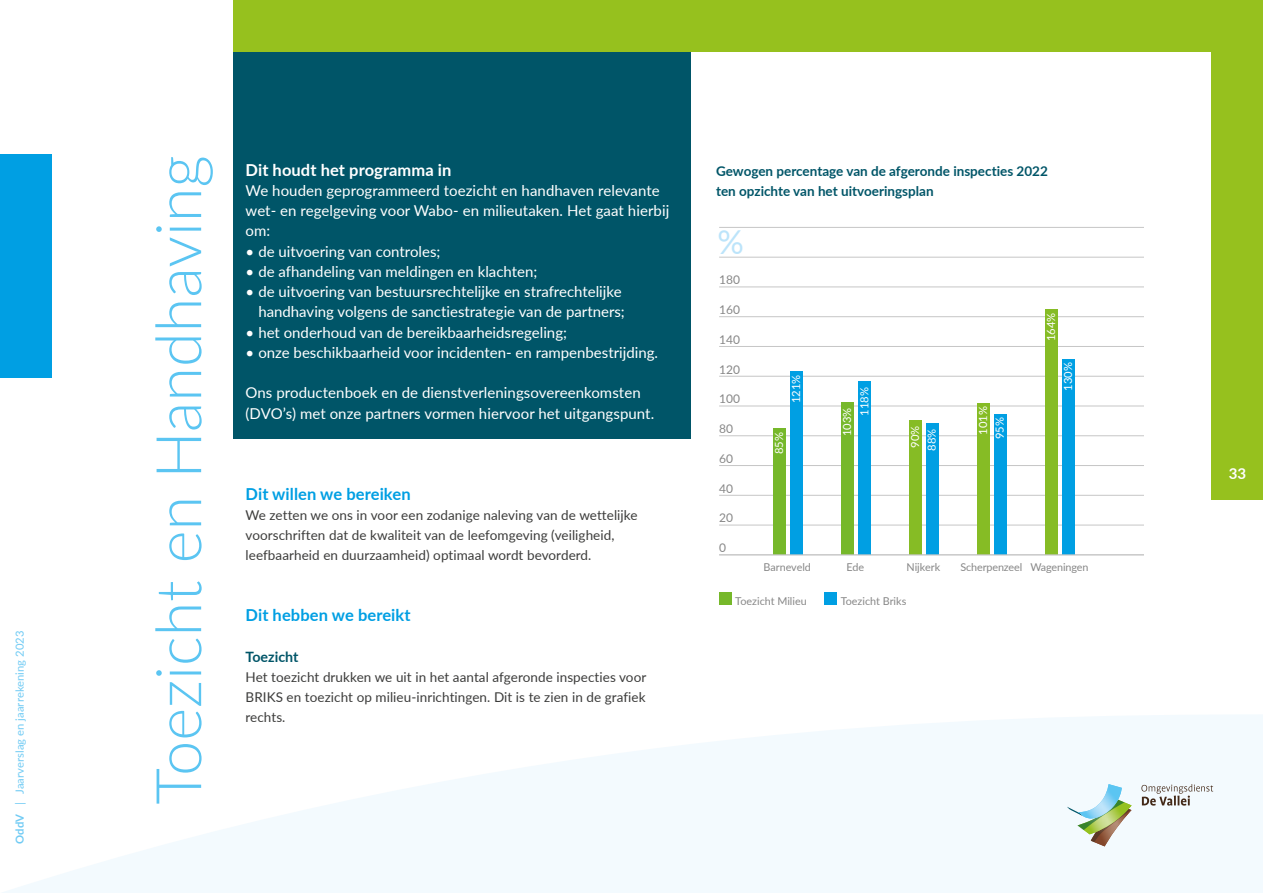
<style>
.page{position:relative;width:1263px;height:893px;background:#fff}
.page>*{position:absolute;margin:0;border:0;box-sizing:border-box;transform-origin:0 0}
.t1{font:300 63px "Lato";color:#5bc5f2}
.t2{font:33px "Lato";color:#bce4fa}
.t3{font:700 16.5px "Lato";letter-spacing:.005em;color:#009fe3}
.t4{font:700 16.5px "Lato";letter-spacing:.005em;color:#fff}
.t5{font:15px/20.2px "Lato";color:#fff}
.t6{font:700 15px "Lato";color:#fff}
.t7{font:700 14.25px "Lato";color:#005568}
.t8{font:13.5px/20.2px "Lato";letter-spacing:.005em;color:#3c3c3b}
.t9{font:700 13.5px/20.2px "Lato";color:#005568}
.t10{font:12px "Lato";color:#878787}
.t11{font:11.25px/16.6px "Lato";color:#fff}
.t12{font:11.25px "Lato";letter-spacing:.005em;color:#71cbf4}
.t13{font:10.8px "Lato";letter-spacing:-.005em;color:#878787}
.s1{font-weight:700}
</style>
<div class="page">
<div style="left:234px;top:30px;width:457px;height:409px;background:#005568"></div>
<div style="left:1212px;top:0;width:51px;height:500px;background:#96c11e"></div>
<div style="left:234px;top:0;width:1008px;height:51px;background:#96c11e"></div>
<svg style="left:3px;top:715px;width:1260px;height:178px;fill:#f3fafe"></svg>
<div style="left:0;top:154px;width:51px;height:224px;background:#009fe3"></div>
<hr style="left:719px;top:227px;width:425px;height:1px;background:#c6c6c6">
<hr style="left:719px;top:257px;width:425px;height:1px;background:#c6c6c6">
<hr style="left:719px;top:287px;width:425px;height:1px;background:#c6c6c6">
<hr style="left:719px;top:316px;width:425px;height:1px;background:#c6c6c6">
<hr style="left:719px;top:346px;width:425px;height:1px;background:#c6c6c6">
<hr style="left:719px;top:376px;width:425px;height:1px;background:#c6c6c6">
<hr style="left:719px;top:406px;width:425px;height:1px;background:#c6c6c6">
<hr style="left:719px;top:435px;width:425px;height:1px;background:#c6c6c6">
<hr style="left:719px;top:465px;width:425px;height:1px;background:#c6c6c6">
<hr style="left:719px;top:495px;width:425px;height:1px;background:#c6c6c6">
<hr style="left:719px;top:525px;width:425px;height:1px;background:#c6c6c6">
<div style="left:1045px;top:309px;width:12px;height:245px;background:#86bc25"></div>
<div style="left:773px;top:428px;width:12px;height:127px;background:#76b82a"></div>
<div style="left:790px;top:371px;width:12px;height:184px;background:#009fe3"></div>
<div style="left:841px;top:402px;width:12px;height:153px;background:#76b82a"></div>
<div style="left:858px;top:382px;width:12px;height:173px;background:#009fe3"></div>
<div style="left:909px;top:420px;width:12px;height:135px;background:#86bc25"></div>
<div style="left:926px;top:423px;width:12px;height:132px;background:#009fe3"></div>
<div style="left:977px;top:403px;width:12px;height:152px;background:#86bc25"></div>
<div style="left:994px;top:415px;width:12px;height:140px;background:#009fe3"></div>
<div style="left:1062px;top:360px;width:12px;height:195px;background:#009fe3"></div>
<div style="left:719px;top:592px;width:13px;height:13px;background:#76b82a"></div>
<div style="left:824px;top:592px;width:13px;height:13px;background:#009fe3"></div>
<hr style="left:719px;top:555px;width:425px;height:1px;background:#c6c6c6">
<svg style="left:1141px;top:784px;width:72px;height:22px"></svg>
<svg style="left:1067px;top:784px;width:64px;height:62px"></svg>
<img style="left:1078px;top:784px;width:44px;height:34px">
<p class="t12" style="left:12px;top:844px;width:215px;rotate:-90deg"><span class="s1">OddV</span> | Jaarverslag en jaarrekening 2023</p>
<h1 class="t1" style="left:135px;top:804px;width:651px;rotate:-90deg">Toezicht en Handhaving</h1>
<p class="t9" style="left:716px;top:160px;width:333px">Gewogen percentage van de afgeronde inspecties 2022 ten opzichte van het uitvoeringsplan</p>
<p class="t4" style="left:246px;top:157px;width:207px">Dit houdt het programma in</p>
<p class="t5" style="left:246px;top:180px;width:425px">We houden geprogrammeerd toezicht en handhaven relevante wet- en regelgeving voor Wabo- en milieutaken. Het gaat hierbij om:</p>
<p class="t5" style="left:246px;top:240px;width:196px">• de uitvoering van controles;</p>
<p class="t5" style="left:246px;top:261px;width:293px">• de afhandeling van meldingen en klachten;</p>
<p class="t5" style="left:246px;top:281px;width:381px;text-align:right">• de uitvoering van bestuursrechtelijke en strafrechtelijke handhaving volgens de sanctiestrategie van de partners;</p>
<p class="t5" style="left:246px;top:321px;width:323px">• het onderhoud van de bereikbaarheidsregeling;</p>
<p class="t5" style="left:246px;top:342px;width:414px">• onze beschikbaarheid voor incidenten- en rampenbestrijding.</p>
<p class="t5" style="left:246px;top:382px;width:410px">Ons productenboek en de dienstverleningsovereenkomsten (DVO’s) met onze partners vormen hiervoor het uitgangspunt.</p>
<h2 class="t2" style="left:717px;top:219px;width:28px">%</h2>
<p class="t10" style="left:719px;top:271px;width:22px">180</p>
<p class="t10" style="left:719px;top:301px;width:22px">160</p>
<p class="t11" style="left:1042px;top:341px;width:30px;rotate:-90deg">164%</p>
<p class="t10" style="left:719px;top:331px;width:22px">140</p>
<p class="t11" style="left:1059px;top:391px;width:30px;rotate:-90deg">130%</p>
<p class="t10" style="left:719px;top:361px;width:22px">120</p>
<p class="t10" style="left:719px;top:390px;width:22px">100</p>
<p class="t10" style="left:719px;top:420px;width:15px">80</p>
<p class="t10" style="left:719px;top:450px;width:15px">60</p>
<p class="t10" style="left:719px;top:480px;width:15px">40</p>
<p class="t10" style="left:719px;top:509px;width:15px">20</p>
<p class="t10" style="left:719px;top:539px;width:8px">0</p>
<p class="t11" style="left:787px;top:403px;width:30px;rotate:-90deg">121%</p>
<p class="t11" style="left:838px;top:416px;width:30px;line-height:17.2px;text-indent:-20px;rotate:-90deg">103%<br>118%</p>
<p class="t11" style="left:974px;top:439px;width:35px;text-indent:5px;rotate:-90deg">101%<br>95%</p>
<p class="t11" style="left:906px;top:451px;width:27px;rotate:-90deg">90%<br>88%</p>
<p class="t11" style="left:770px;top:454px;width:24px;rotate:-90deg">85%</p>
<p class="t3" style="left:246px;top:481px;width:167px">Dit willen we bereiken</p>
<p class="t8" style="left:246px;top:504px;width:393px">We zetten we ons in voor een zodanige naleving van de wettelijke voorschriften dat de kwaliteit van de leefomgeving (veiligheid, leefbaarheid en duurzaamheid) optimaal wordt bevorderd.</p>
<p class="t13" style="left:763px;top:559px;width:49px">Barneveld</p>
<p class="t13" style="left:846px;top:559px;width:19px">Ede</p>
<p class="t13" style="left:906px;top:559px;width:35px">Nijkerk</p>
<p class="t13" style="left:960px;top:559px;width:130px">Scherpenzeel Wageningen</p>
<p class="t13" style="left:735px;top:593px;width:73px">Toezicht Milieu</p>
<p class="t13" style="left:841px;top:593px;width:67px">Toezicht Briks</p>
<p class="t3" style="left:246px;top:603px;width:166px">Dit hebben we bereikt</p>
<p class="t7" style="left:246px;top:646px;width:54px">Toezicht</p>
<p class="t8" style="left:246px;top:666px;width:402px;text-align:justify">Het toezicht drukken we uit in het aantal afgeronde inspecties voor BRIKS en toezicht op milieu-inrichtingen. Dit is te zien in de grafiek rechts.</p>
<p class="t6" style="left:1229px;top:463px;width:19px">33</p>
</div>
